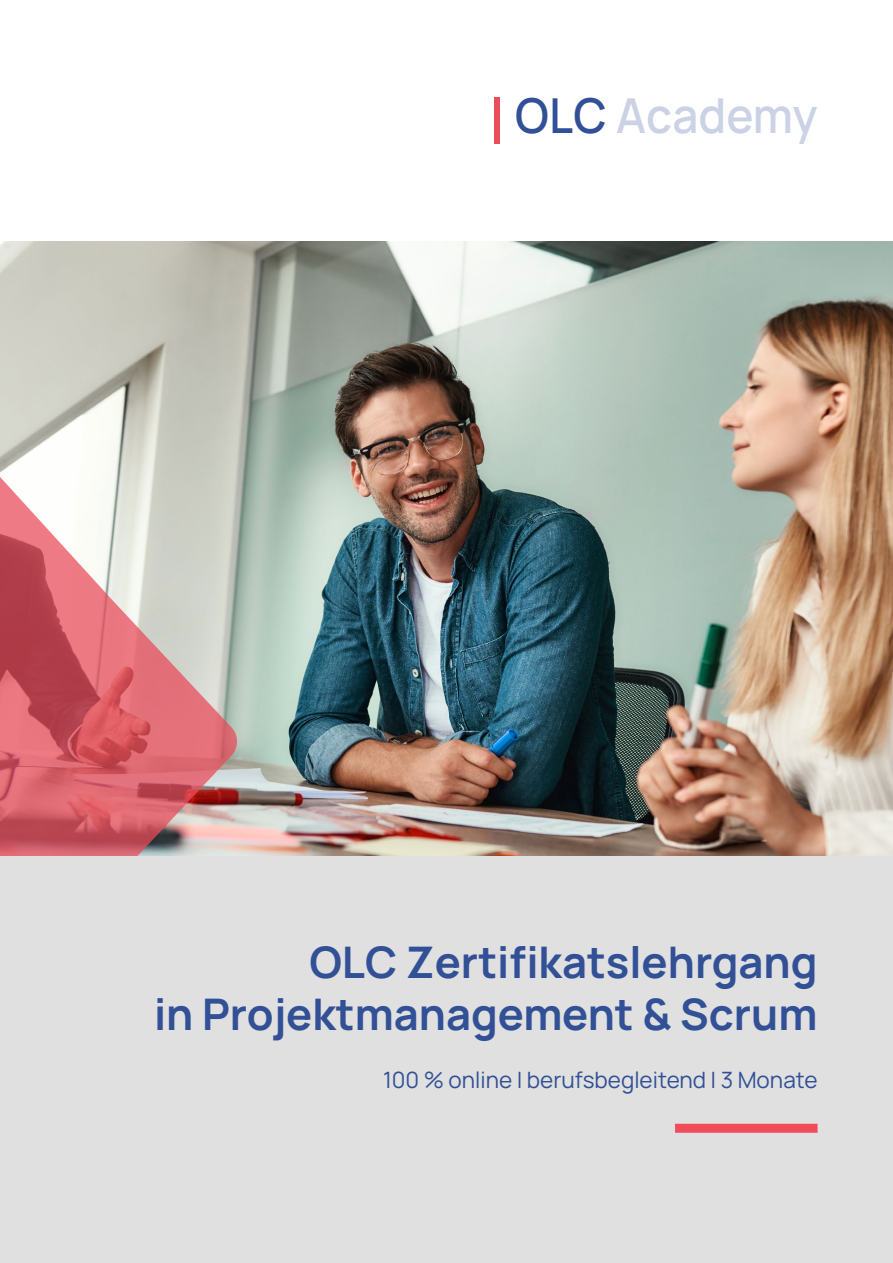
<style>
.page{position:relative;width:893px;height:1263px;background:#fff}
.page>*{position:absolute;margin:0;border:0;box-sizing:border-box;transform-origin:0 0}
.t1{font:600 48.15px "Manrope";letter-spacing:.005em;color:#ccd2e6;scale:.95 1}
.t2{font:700 43.5px/52.2px "Manrope";color:#325096;text-align:right}
.t3{font:22.5px "Manrope";color:#325096}
.s1{color:#315097}
</style>
<div class="page">
<img style="left:0;top:242px;width:893px;height:614px">
<svg style="left:0;top:464px;width:239px;height:392px;background:#d49194"></svg>
<div style="left:0;top:856px;width:893px;height:407px;background:#e0e0e0"></div>
<div style="left:675px;top:1124px;width:143px;height:9px;background:#f04b5a"></div>
<div style="left:494px;top:97px;width:6px;height:47px;background:#e94c5b"></div>
<p class="t1" style="left:515px;top:82px;width:319px"><span class="s1">OLC</span> Academy</p>
<p class="t2" style="left:154px;top:934px;width:665px">OLC Zertifikatslehrgang<br>in Projektmanagement &amp; Scrum</p>
<p class="t3" style="left:383px;top:1064px;width:436px">100 % online | berufsbegleitend | 3 Monate</p>
</div>
